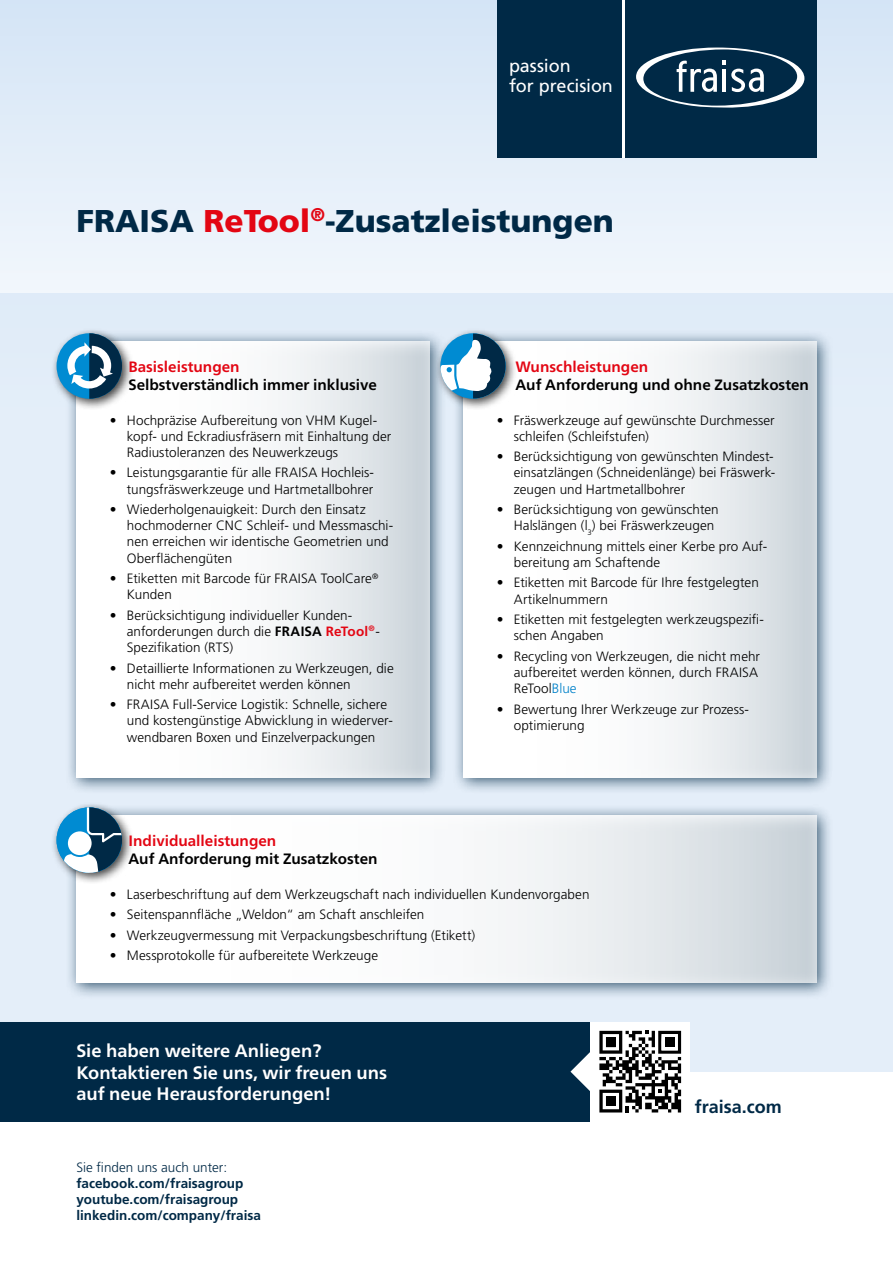
<style>
.page{position:relative;width:893px;height:1263px;background:#fff}
.page>*{position:absolute;margin:0;border:0;box-sizing:border-box;transform-origin:0 0}
.t1{font:900 31.5px "Frutiger LT Std";color:#002946}
.t2{font:700 18px/21.6px "Frutiger Neue LT Pro";color:#fff}
.t3{font:18px "Frutiger LT Std";letter-spacing:-.005em;color:#fff}
.t4{font:700 18px "Frutiger LT Std";color:#002946}
.t5{font:700 15px "Frutiger Neue LT Pro";color:#000}
.t6{font:700 15px "Frutiger Neue LT Pro";color:#e30613}
.t7{font:300 13.5px/16.2px "Frutiger LT Std";letter-spacing:.005em;color:#000}
.t8{font:700 13.5px/16.2px "Frutiger LT Std";color:#002946}
.t9{font:300 13.5px "Frutiger LT Std";color:#002946}
.s1{color:#e30613}
.s2{font-weight:700}
.s3{font-weight:700;color:#e30613}
.s4{color:#0081c9}
</style>
<div class="page">
<svg style="left:0;top:0;width:893px;height:293px;fill:#e6eff9"></svg>
<div style="left:497px;top:0;width:128px;height:157px;background:#002946"></div>
<hr style="left:623px;top:0;width:2px;height:157px;background:#fff">
<div style="left:625px;top:0;width:191px;height:157px;background:#002946"></div>
<svg style="left:636px;top:48px;width:168px;height:60px"></svg>
<div style="left:0;top:293px;width:893px;height:778px;background:#e4eef9"></div>
<div style="left:65px;top:330px;width:381px;height:464px;background:#002946;opacity:.75"></div>
<div style="left:76px;top:341px;width:353px;height:436px;background:linear-gradient(to right,#fff,#d8dee3)"></div>
<div style="left:65px;top:804px;width:769px;height:196px;background:#002946;opacity:.75"></div>
<svg style="left:76px;top:815px;width:740px;height:167px;fill:#f8f9fa"></svg>
<div style="left:452px;top:330px;width:381px;height:464px;background:#002946;opacity:.75"></div>
<div style="left:463px;top:341px;width:353px;height:436px;background:linear-gradient(to right,#fff,#d8dee3)"></div>
<div style="left:0;top:1022px;width:591px;height:99px;background:#002946"></div>
<div style="left:434px;top:327px;width:83px;height:83px;background:#000;opacity:.75"></div>
<svg style="left:440px;top:333px;width:66px;height:66px"></svg>
<div style="left:51px;top:801px;width:83px;height:84px;background:#000;opacity:.75"></div>
<div style="left:57px;top:807px;width:65px;height:66px;background:#008bd2;border-radius:50%"></div>
<svg style="left:62px;top:807px;width:60px;height:66px"></svg>
<div style="left:51px;top:327px;width:83px;height:84px;background:#000;opacity:.75"></div>
<div style="left:57px;top:333px;width:65px;height:66px;background:#008bd2;border-radius:50%"></div>
<svg style="left:67px;top:333px;width:55px;height:66px"></svg>
<svg style="left:570px;top:1050px;width:21px;height:43px"></svg>
<div style="left:591px;top:1022px;width:99px;height:99px;background:#fff"></div>
<svg style="left:599px;top:1031px;width:82px;height:81px"></svg>
<h2 class="t3" style="left:509px;top:56px;width:63px">passion</h2>
<h2 class="t3" style="left:509px;top:62px;width:105px">for precision</h2>
<h1 class="t1" style="left:77px;top:202px;width:539px">FRAISA <span class="s1">ReTool</span><sup>®</sup>-Zusatzleistungen</h1>
<p class="t6" style="left:128px;top:358px;width:113px">Basisleistungen</p>
<p class="t5" style="left:128px;top:376px;width:250px">Selbstverständlich immer inklusive</p>
<p class="t7" style="left:127px;top:412px;width:266px;text-indent:-17px">• Hochpräzise Aufbereitung von VHM Kugel&shy;kopf- und Eckradiusfräsern mit Einhaltung der<br>Radiustoleranzen des Neuwerkzeugs</p>
<p class="t7" style="left:110px;top:465px;width:266px;text-align:right">• Leistungsgarantie für alle FRAISA Hochleis&shy;tungsfräswerkzeuge und Hartmetallbohrer</p>
<p class="t7" style="left:127px;top:501px;width:268px;text-indent:-17px">• Wiederholgenauigkeit: Durch den Einsatz hochmoderner CNC Schleif- und Messmaschi&shy;nen erreichen wir identische Geometrien und Oberflächengüten</p>
<p class="t7" style="left:127px;top:570px;width:253px;text-indent:-17px">• Etiketten mit Barcode für FRAISA ToolCare<sup>®<br></sup>Kunden</p>
<p class="t7" style="left:127px;top:607px;width:254px;text-indent:-17px">• Berücksichtigung individueller Kunden&shy;anforderungen durch die <span class="s2">FRAISA</span> <span class="s3">ReTool</span><sup>®</sup>-<br>Spezifikation (RTS)</p>
<p class="t7" style="left:127px;top:660px;width:268px;text-indent:-17px">• Detaillierte Informationen zu Werkzeugen, die nicht mehr aufbereitet werden können</p>
<p class="t7" style="left:127px;top:697px;width:267px;text-indent:-17px">• FRAISA Full-Service Logistik: Schnelle, sichere und kostengünstige Abwicklung in wiederver&shy;wendbaren Boxen und Einzelverpackungen</p>
<p class="t6" style="left:128px;top:832px;width:149px">Individualleistungen</p>
<p class="t5" style="left:128px;top:850px;width:251px">Auf Anforderung mit Zusatzkosten</p>
<p class="t6" style="left:515px;top:358px;width:134px">Wunschleistungen</p>
<p class="t5" style="left:515px;top:376px;width:295px">Auf Anforderung und ohne Zusatzkosten</p>
<p class="t7" style="left:514px;top:412px;width:262px;text-indent:-17px">• Fräswerkzeuge auf gewünschte Durchmesser schleifen (Schleifstufen)</p>
<p class="t7" style="left:514px;top:449px;width:263px;text-align:justify;text-indent:-17px">• Berücksichtigung von gewünschten Mindest&shy;einsatzlängen (Schneidenlänge) bei Fräswerk&shy;zeugen und Hartmetallbohrer</p>
<p class="t7" style="left:514px;top:501px;width:206px;text-indent:-17px">• Berücksichtigung von gewünschten<br>Halslängen (l<sub>3</sub>) bei Fräswerkzeugen</p>
<p class="t7" style="left:514px;top:538px;width:255px;text-indent:-17px">• Kennzeichnung mittels einer Kerbe pro Auf&shy;bereitung am Schaftende</p>
<p class="t7" style="left:514px;top:575px;width:246px;text-indent:-17px">• Etiketten mit Barcode für Ihre festgelegten<br>Artikelnummern</p>
<p class="t7" style="left:514px;top:611px;width:252px;text-indent:-17px">• Etiketten mit festgelegten werkzeugspezifi&shy;schen Angaben</p>
<p class="t7" style="left:514px;top:648px;width:248px;text-indent:-17px">• Recycling von Werkzeugen, die nicht mehr aufbereitet werden können, durch FRAISA<br>ReTool<span class="s4">Blue</span></p>
<p class="t7" style="left:514px;top:701px;width:236px;text-indent:-17px">• Bewertung Ihrer Werkzeuge zur Prozess&shy;optimierung</p>
<p class="t7" style="left:110px;top:886px;width:481px">• Laserbeschriftung auf dem Werkzeugschaft nach individuellen Kundenvorgaben</p>
<p class="t7" style="left:110px;top:906px;width:316px">• Seitenspannfläche „Weldon“ am Schaft anschleifen</p>
<p class="t7" style="left:110px;top:927px;width:367px">• Werkzeugvermessung mit Verpackungsbeschriftung (Etikett)</p>
<p class="t7" style="left:110px;top:947px;width:270px">• Messprotokolle für aufbereitete Werkzeuge</p>
<h2 class="t2" style="left:76px;top:1040px;width:312px">Sie haben weitere Anliegen?<br>Kontaktieren Sie uns, wir freuen uns auf neue Herausforderungen!</h2>
<p class="t9" style="left:76px;top:1159px;width:152px">Sie finden uns auch unter:</p>
<p class="t8" style="left:76px;top:1175px;width:186px">facebook.com/fraisagroup youtube.com/fraisagroup linkedin.com/company/fraisa</p>
<h2 class="t4" style="left:695px;top:1096px;width:89px">fraisa.com</h2>
</div>
